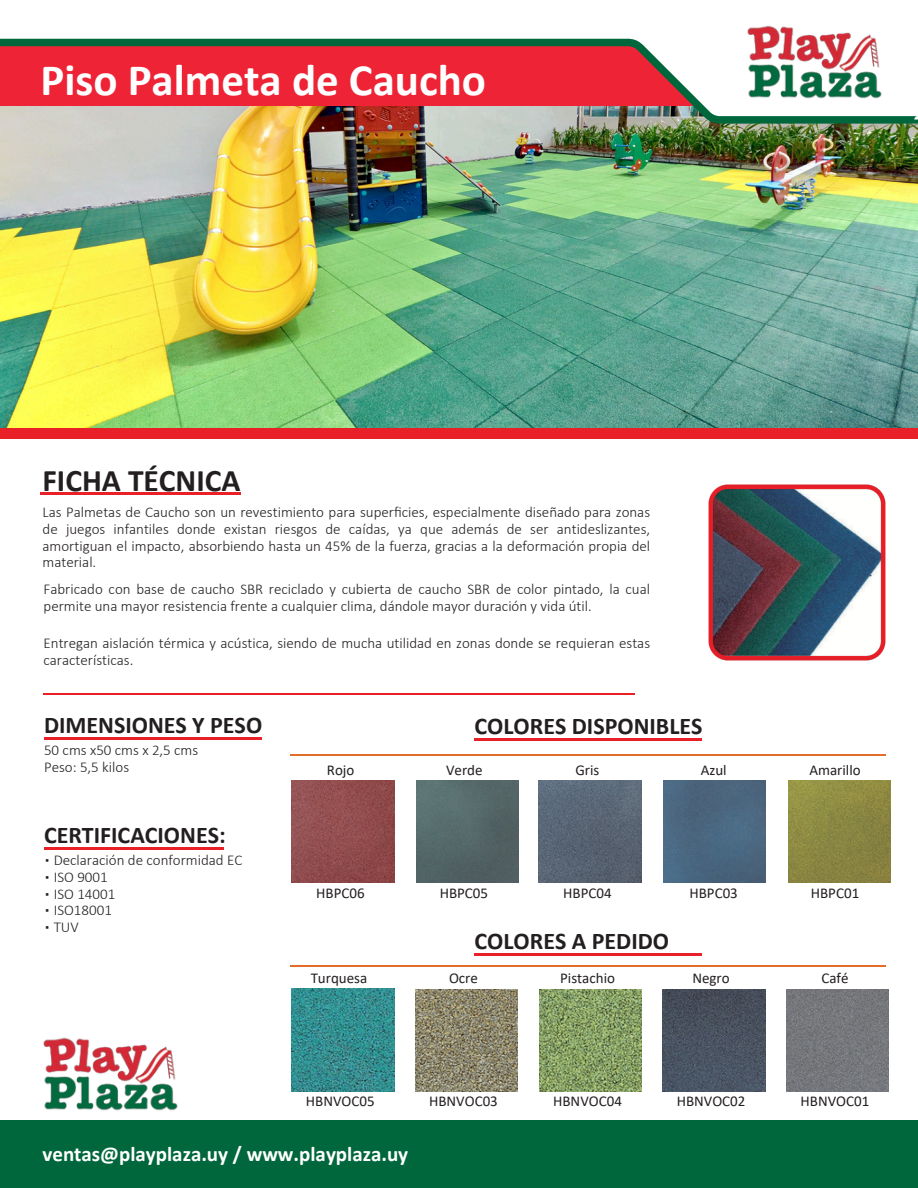
<style>
.page{position:relative;width:918px;height:1188px;background:#fff}
.page>*{position:absolute;margin:0;border:0;box-sizing:border-box;transform-origin:0 0}
.t1{font:700 45px "Calibri";color:#fff}
.t2{font:700 31.5px "Calibri";color:#231f20}
.t3{font:700 24px "Calibri";color:#231f20}
.t4{font:700 21px "Calibri";color:#fff}
.t5{font:300 15px/16.8px "Calibri";color:#231f20}
.t6{font:15px "Calibri";color:#231f20}
</style>
<div class="page">
<img style="left:0;top:124px;width:918px;height:304px">
<svg style="left:0;top:38px;width:631px;height:1px"></svg>
<svg style="left:0;top:39px;width:918px;height:85px;background:#cf5f62"></svg>
<img style="left:708px;top:484px;width:178px;height:177px">
<img style="left:731px;top:25px;width:167px;height:76px">
<div style="left:0;top:428px;width:918px;height:10px;background:#e92028"></div>
<div style="left:0;top:1120px;width:918px;height:68px;background:#00673d"></div>
<hr style="left:40px;top:492px;width:201px;height:2px;background:#e92028">
<hr style="left:44px;top:693px;width:591px;height:2px;background:#e92028">
<img style="left:43px;top:1037px;width:135px;height:74px">
<hr style="left:44px;top:737px;width:218px;height:2px;background:#e92028">
<hr style="left:44px;top:847px;width:179px;height:2px;background:#e92028">
<hr style="left:475px;top:738px;width:227px;height:2px;background:#e92028">
<hr style="left:291px;top:755px;width:594px;height:1px;background:#e16d29">
<hr style="left:475px;top:953px;width:227px;height:3px;background:#e92028">
<hr style="left:291px;top:965px;width:594px;height:1px;background:#e16d29">
<img style="left:292px;top:989px;width:102px;height:102px">
<img style="left:415px;top:989px;width:103px;height:103px">
<img style="left:539px;top:989px;width:102px;height:103px">
<img style="left:786px;top:989px;width:103px;height:103px">
<img style="left:663px;top:989px;width:102px;height:103px">
<img style="left:292px;top:780px;width:102px;height:103px">
<img style="left:416px;top:780px;width:103px;height:103px">
<img style="left:539px;top:780px;width:102px;height:103px">
<img style="left:664px;top:780px;width:102px;height:103px">
<img style="left:788px;top:780px;width:103px;height:103px">
<h4 class="t1" style="left:40px;top:61px;width:447px">Piso Palmeta de Caucho</h4>
<p class="t2" style="left:43px;top:467px;width:199px">FICHA TÉCNICA</p>
<p class="t5" style="left:43px;top:505px;width:609px;text-align:justify">Las Palmetas de Caucho son un revestimiento para superficies, especialmente diseñado para zonas de juegos infantiles donde existan riesgos de caídas, ya que además de ser antideslizantes, amortiguan el impacto, absorbiendo hasta un 45% de la fuerza, gracias a la deformación propia del material.</p>
<p class="t5" style="left:44px;top:582px;width:608px">Fabricado con base de caucho SBR reciclado y cubierta de caucho SBR de color pintado, la cual permite una mayor resistencia frente a cualquier clima, dándole mayor duración y vida útil.</p>
<p class="t5" style="left:44px;top:636px;width:608px">Entregan aislación térmica y acústica, siendo de mucha utilidad en zonas donde se requieran estas características.</p>
<h4 class="t3" style="left:44px;top:715px;width:220px">DIMENSIONES Y PESO</h4>
<p class="t5" style="left:44px;top:743px;width:156px">50 cms x50 cms x 2,5 cms<br>Peso: 5,5 kilos</p>
<h4 class="t3" style="left:44px;top:825px;width:183px">CERTIFICACIONES:</h4>
<p class="t5" style="left:44px;top:853px;width:200px">▪ Declaración de conformidad EC</p>
<p class="t5" style="left:44px;top:870px;width:65px">▪ ISO 9001</p>
<p class="t5" style="left:44px;top:886px;width:73px">▪ ISO 14001</p>
<p class="t5" style="left:44px;top:903px;width:69px">▪ ISO18001</p>
<p class="t5" style="left:44px;top:920px;width:36px">▪ TUV</p>
<p class="t6" style="left:327px;top:764px;width:29px">Rojo</p>
<p class="t6" style="left:316px;top:887px;width:50px">HBPC06</p>
<h2 class="t6" style="left:311px;top:972px;width:58px">Turquesa</h2>
<p class="t3" style="left:475px;top:716px;width:229px">COLORES DISPONIBLES</p>
<p class="t6" style="left:446px;top:763px;width:38px">Verde</p>
<p class="t6" style="left:575px;top:763px;width:25px">Gris</p>
<p class="t6" style="left:701px;top:764px;width:27px">Azul</p>
<p class="t6" style="left:440px;top:886px;width:50px">HBPC05</p>
<p class="t6" style="left:563px;top:886px;width:50px">HBPC04</p>
<p class="t6" style="left:689px;top:887px;width:50px">HBPC03</p>
<h2 class="t3" style="left:475px;top:931px;width:196px">COLORES A PEDIDO</h2>
<h2 class="t6" style="left:449px;top:972px;width:30px">Ocre</h2>
<h2 class="t6" style="left:560px;top:972px;width:56px">Pistachio</h2>
<p class="t6" style="left:692px;top:972px;width:39px">Negro</p>
<p class="t6" style="left:306px;top:1095px;width:70px">HBNVOC05</p>
<h4 class="t4" style="left:43px;top:1146px;width:367px">ventas@playplaza.uy / www.playplaza.uy</h4>
<p class="t6" style="left:429px;top:1095px;width:70px">HBNVOC03</p>
<p class="t6" style="left:553px;top:1095px;width:70px">HBNVOC04</p>
<p class="t6" style="left:677px;top:1095px;width:70px">HBNVOC02</p>
<p class="t6" style="left:809px;top:763px;width:53px">Amarillo</p>
<p class="t6" style="left:811px;top:886px;width:50px">HBPC01</p>
<p class="t6" style="left:821px;top:972px;width:29px">Café</p>
<h4 class="t6" style="left:801px;top:1095px;width:70px">HBNVOC01</h4>
</div>
